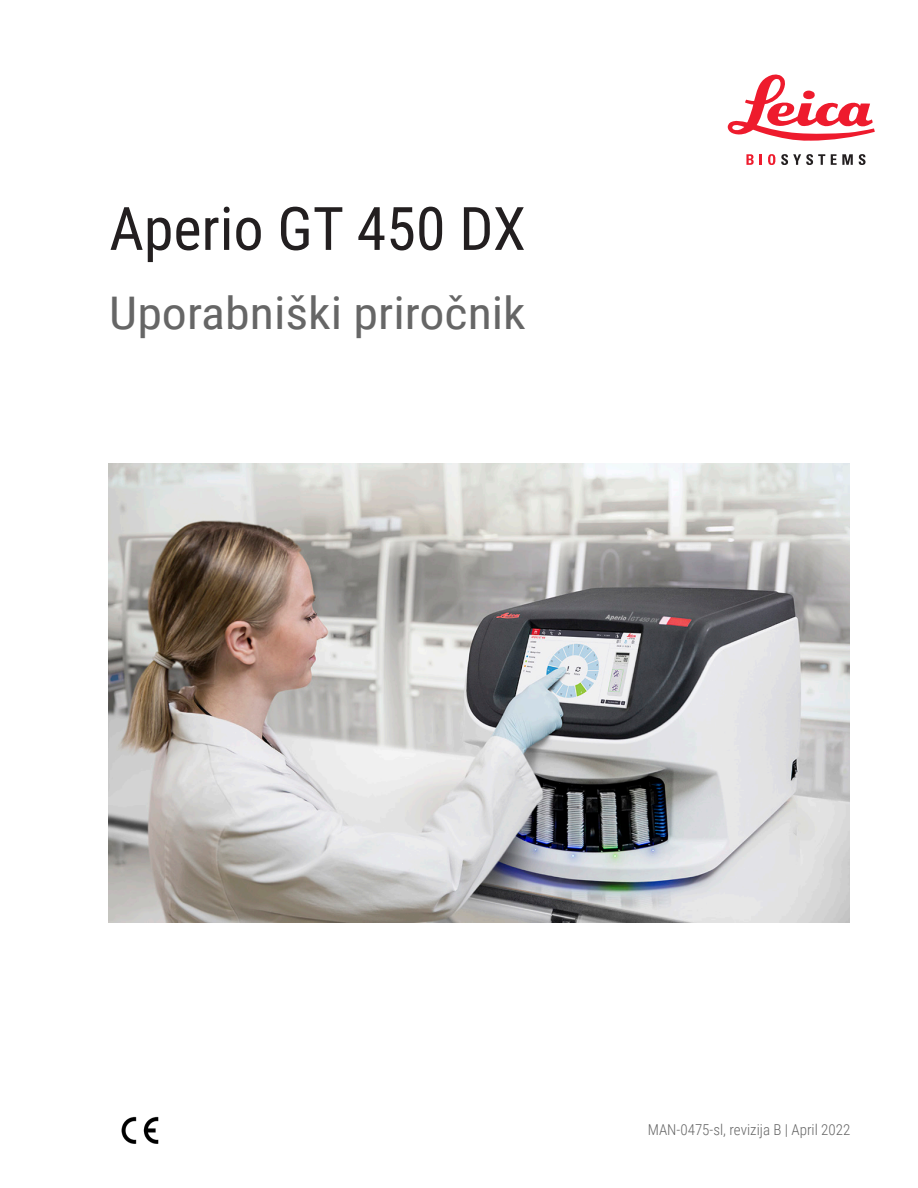
<style>
.page{position:relative;width:918px;height:1188px;background:#fff}
.page>*{position:absolute;margin:0;border:0;box-sizing:border-box;transform-origin:0 0}
.Title_50_pt{font:60px "Roboto Condensed";color:#231f20}
.Title_Document_Type{font:45px "Roboto Condensed";color:#666;scale:1.11 1}
.Cover_part_number{font:300 15px "Roboto Condensed";color:#666}
</style>
<div class="page">
<svg style="left:728px;top:75px;width:147px;height:66px"></svg>
<svg style="left:746px;top:154px;width:8px;height:11px"></svg>
<svg style="left:760px;top:154px;width:2px;height:11px"></svg>
<svg style="left:768px;top:154px;width:7px;height:11px"></svg>
<svg style="left:781px;top:154px;width:44px;height:11px"></svg>
<svg style="left:831px;top:154px;width:22px;height:11px"></svg>
<svg style="left:859px;top:154px;width:7px;height:11px"></svg>
<img style="left:108px;top:463px;width:742px;height:460px">
<img style="left:121px;top:1116px;width:38px;height:28px">
<p class="Title_50_pt" style="left:109px;top:187px;width:418px">Aperio GT 450 DX</p>
<p class="Title_Document_Type" style="left:109px;top:281px;width:377px">Uporabniški priročnik</p>
<p class="Cover_part_number" style="left:648px;top:1119px;width:204px">MAN-0475-sl, revizija B | April 2022</p>
</div>
